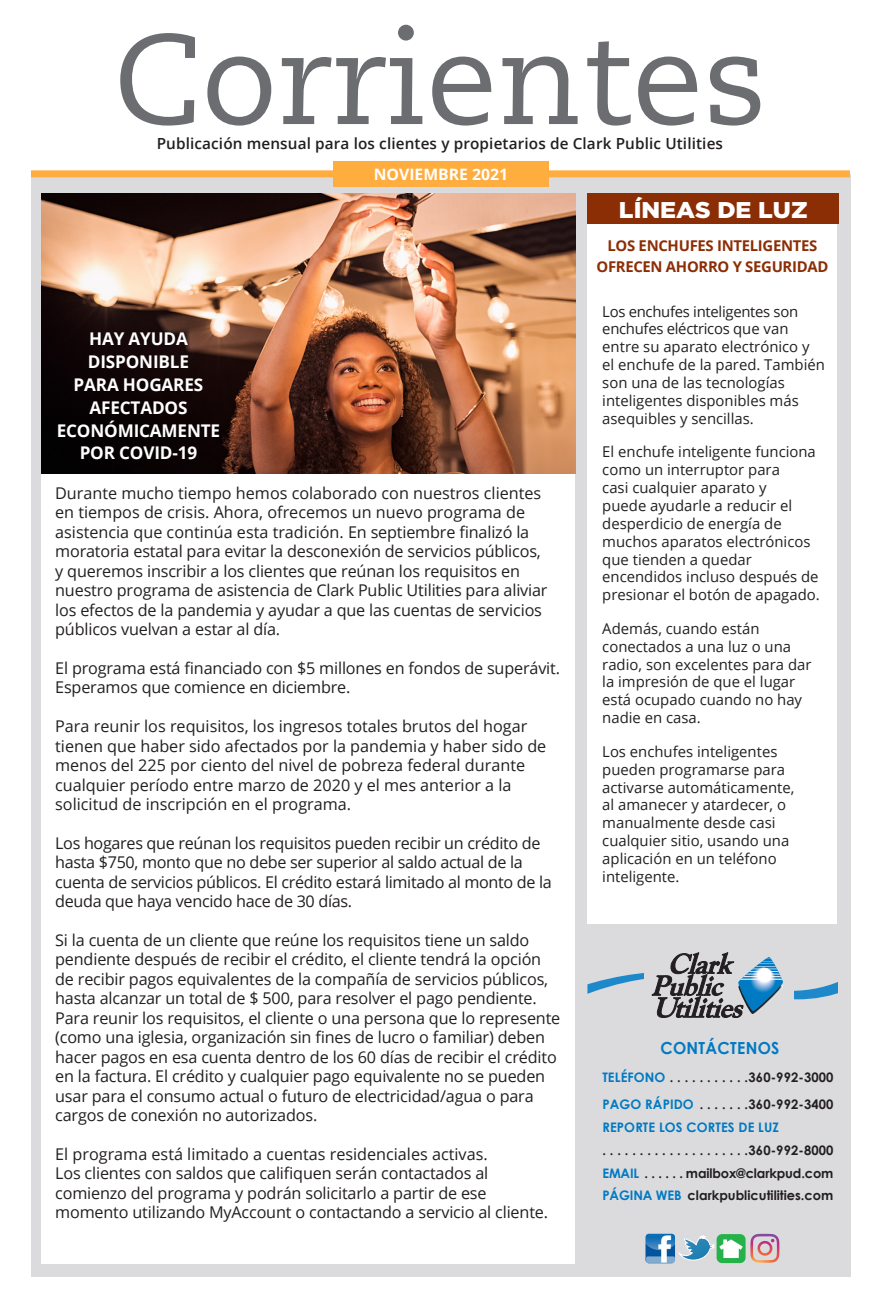
<style>
.page{position:relative;width:882px;height:1308px;background:#fff}
.page>*{position:absolute;margin:0;border:0;box-sizing:border-box;transform-origin:0 0}
.t1{font:127.75px "Caecilia LT Std";color:#6c6d70}
.t2{font:900 22.75px "Gotham";color:#fff;scale:1.05 1}
.t3{font:700 17.5px/22.8px "Open Sans";letter-spacing:-.01em;color:#fff;text-align:center}
.t4{font:700 16.62px "Century Gothic";letter-spacing:.02em;color:#0079c2;scale:.95 1}
.t5{font:16.1px/19.4px "Open Sans";letter-spacing:-.01em;color:#231f20}
.t6{font:700 15.75px "Open Sans";color:#fff}
.t7{font:600 15.4px "Open Sans";letter-spacing:.01em;color:#231f20}
.t8{font:14.88px/17.8px "Open Sans";color:#231f20}
.t9{font:700 14.88px/21px "Open Sans";letter-spacing:-.02em;color:#8b2e05;text-align:center}
.t10{font:700 13.12px/22.8px "Century Gothic";letter-spacing:.01em;color:#231f20}
.t11{font:700 13.12px "Century Gothic";letter-spacing:-.01em;color:#231f20}
.s1{color:#0079c2}
</style>
<div class="page">
<div style="left:31px;top:174px;width:819px;height:1102px;background:#dbdbdd"></div>
<div style="left:42px;top:193px;width:533px;height:1070px;background:#fff"></div>
<div style="left:587px;top:197px;width:250px;height:726px;background:#fff"></div>
<div style="left:31px;top:170px;width:819px;height:7px;background:#ffad3e"></div>
<svg style="left:587px;top:952px;width:250px;height:65px"></svg>
<hr style="left:738px;top:978px;width:45px;height:1px;background:#fff">
<hr style="left:738px;top:976px;width:45px;height:1px;background:#fff">
<hr style="left:738px;top:973px;width:45px;height:1px;background:#fff">
<hr style="left:738px;top:971px;width:45px;height:1px;background:#fff">
<hr style="left:738px;top:968px;width:45px;height:1px;background:#fff">
<hr style="left:738px;top:966px;width:45px;height:1px;background:#fff">
<hr style="left:738px;top:963px;width:45px;height:1px;background:#fff">
<hr style="left:738px;top:961px;width:45px;height:1px;background:#fff">
<hr style="left:738px;top:958px;width:45px;height:1px;background:#fff">
<img style="left:645px;top:1233px;width:30px;height:30px">
<div style="left:333px;top:161px;width:216px;height:25px;background:#ffad3e"></div>
<div style="left:717px;top:1233px;width:29px;height:29px;background:#25b24b;border-radius:5px"></div>
<svg style="left:678px;top:1234px;width:65px;height:28px"></svg>
<svg style="left:750px;top:1233px;width:29px;height:29px"></svg>
<div style="left:587px;top:193px;width:252px;height:31px;background:#8b2e05"></div>
<img style="left:42px;top:193px;width:533px;height:280px">
<p class="t1" style="left:114px;top:6px;width:655px">Corrientes</p>
<p class="t7" style="left:157px;top:133px;width:568px">Publicación mensual para los clientes y propietarios de Clark Public Utilities</p>
<p class="t6" style="left:374px;top:163px;width:136px">NOVIEMBRE 2021</p>
<p class="t2" style="left:619px;top:196px;width:181px">LÍNEAS DE LUZ</p>
<p class="t3" style="left:57px;top:327px;width:165px">HAY AYUDA<br>DISPONIBLE<br>PARA HOGARES<br>AFECTADOS<br>ECONÓMICAMENTE<br>POR COVID-19</p>
<p class="t5" style="left:55px;top:483px;width:488px">Durante mucho tiempo hemos colaborado con nuestros clientes en tiempos de crisis. Ahora, ofrecemos un nuevo programa de asistencia que continúa esta tradición. En septiembre finalizó la moratoria estatal para evitar la desconexión de servicios públicos,</p>
<p class="t5" style="left:55px;top:560px;width:494px">y queremos inscribir a los clientes que reúnan los requisitos en nuestro programa de asistencia de Clark Public Utilities para aliviar los efectos de la pandemia y ayudar a que las cuentas de servicios públicos vuelvan a estar al día.</p>
<p class="t5" style="left:55px;top:658px;width:506px">El programa está financiado con $5 millones en fondos de superávit.<br>Esperamos que comience en diciembre.</p>
<p class="t5" style="left:55px;top:716px;width:493px">Para reunir los requisitos, los ingresos totales brutos del hogar tienen que haber sido afectados por la pandemia y haber sido de menos del 225 por ciento del nivel de pobreza federal durante cualquier período entre marzo de 2020 y el mes anterior a la solicitud de inscripción en el programa.</p>
<p class="t5" style="left:55px;top:832px;width:498px">Los hogares que reúnan los requisitos pueden recibir un crédito de hasta $750, monto que no debe ser superior al saldo actual de la cuenta de servicios públicos. El crédito estará limitado al monto de la deuda que haya vencido hace de 30 días.</p>
<p class="t5" style="left:55px;top:930px;width:507px">Si la cuenta de un cliente que reúne los requisitos tiene un saldo pendiente después de recibir el crédito, el cliente tendrá la opción de recibir pagos equivalentes de la compañía de servicios públicos, hasta alcanzar un total de $ 500, para resolver el pago pendiente.<br>Para reunir los requisitos, el cliente o una persona que lo represente (como una iglesia, organización sin fines de lucro o familiar) deben hacer pagos en esa cuenta dentro de los 60 días de recibir el crédito en la factura. El crédito y cualquier pago equivalente no se pueden usar para el consumo actual o futuro de electricidad/agua o para cargos de conexión no autorizados.</p>
<p class="t5" style="left:55px;top:1143px;width:434px">El programa está limitado a cuentas residenciales activas.</p>
<p class="t5" style="left:55px;top:1163px;width:494px">Los clientes con saldos que califiquen serán contactados al comienzo del programa y podrán solicitarlo a partir de ese momento utilizando MyAccount o contactando a servicio al cliente.</p>
<p class="t9" style="left:596px;top:235px;width:234px">LOS ENCHUFES INTELIGENTES<br>OFRECEN AHORRO Y SEGURIDAD</p>
<p class="t8" style="left:602px;top:302px;width:224px">Los enchufes inteligentes son enchufes eléctricos que van entre su aparato electrónico y el enchufe de la pared. También son una de las tecnologías inteligentes disponibles más asequibles y sencillas.</p>
<p class="t8" style="left:602px;top:442px;width:219px">El enchufe inteligente funciona como un interruptor para<br>casi cualquier aparato y<br>puede ayudarle a reducir el desperdicio de energía de muchos aparatos electrónicos que tienden a quedar encendidos incluso después de presionar el botón de apagado.</p>
<p class="t8" style="left:602px;top:619px;width:211px">Además, cuando están conectados a una luz o una radio, son excelentes para dar la impresión de que el lugar está ocupado cuando no hay nadie en casa.</p>
<p class="t8" style="left:602px;top:742px;width:194px">Los enchufes inteligentes pueden programarse para activarse automáticamente, al amanecer y atardecer, o manualmente desde casi cualquier sitio, usando una aplicación en un teléfono inteligente.</p>
<p class="t4" style="left:660px;top:1037px;width:127px">CONTÁCTENOS</p>
<p class="t10" style="left:602px;top:1065px;width:232px"><span class="s1">TELÉFONO</span> . . . . . . . . . . 360-992-3000</p>
<p class="t10" style="left:602px;top:1092px;width:232px"><span class="s1">PAGO RÁPIDO</span> . . . . . . 360-992-3400</p>
<p class="t10" style="left:602px;top:1115px;width:232px"><span class="s1">REPORTE LOS CORTES DE LUZ </span>....................360-992-8000</p>
<p class="t11" style="left:602px;top:1164px;width:232px"><span class="s1">EMAIL</span> . . . . . mailbox@clarkpud.com</p>
<p class="t10" style="left:602px;top:1183px;width:233px"><span class="s1">PÁGINA WEB</span> clarkpublicutilities.com</p>
</div>
